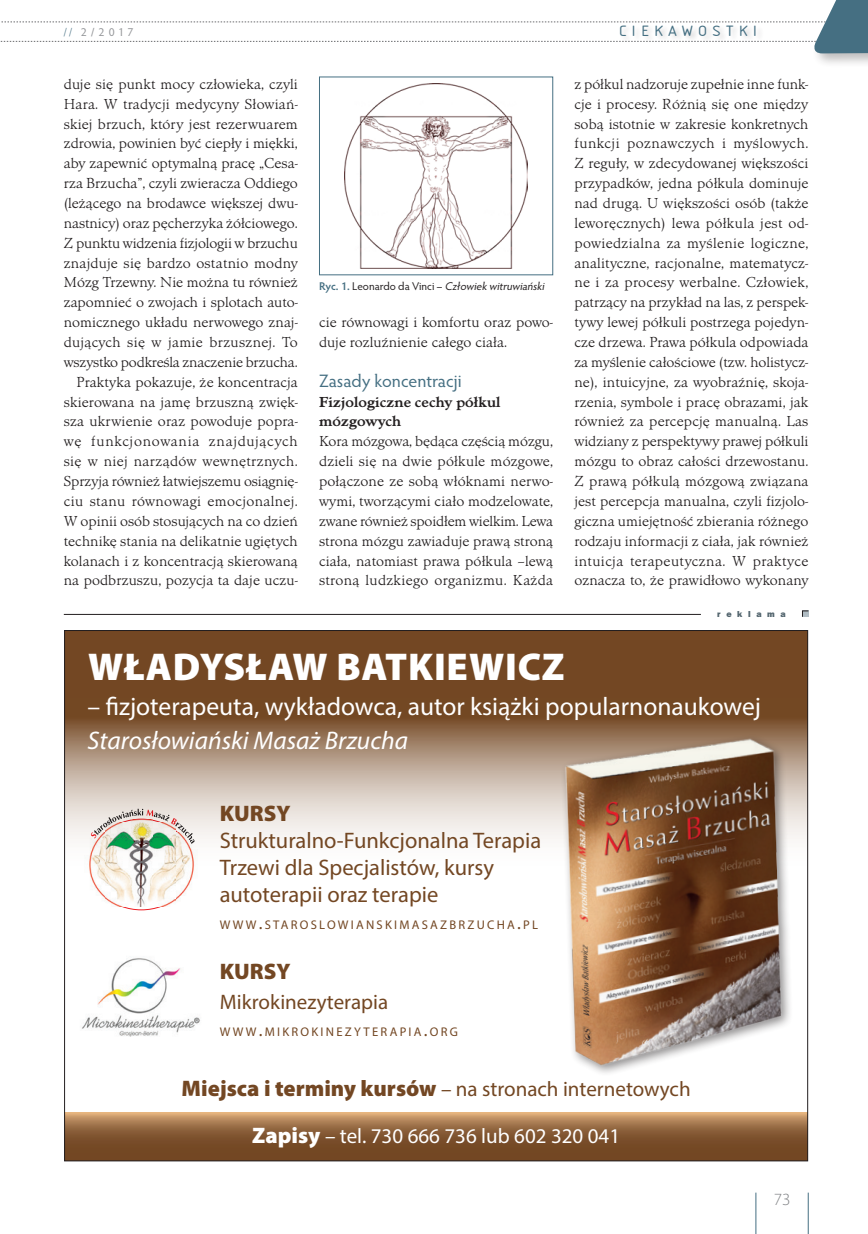
<style>
.page{position:relative;width:868px;height:1234px;background:#fff}
.page>*{position:absolute;margin:0;border:0;box-sizing:border-box;transform-origin:0 0}
.t1{font:900 38.85px "Myriad Pro";letter-spacing:.02em;color:#fff}
.t2{font:25.5px/33.6px "Myriad Pro";color:#fff}
.t3{font:22.5px/27px "Myriad Pro";color:#734723}
.t4{font:900 22.5px "Myriad Pro";color:#734723}
.t5{font:21px "Myriad Pro";color:#734723}
.t6{font:21px "Myriad Pro";color:#fff}
.śródtytuł{font:18px "Hypatia Sans Pro";letter-spacing:.005em;color:#456f82}
.t7{font:300 17.1px "Myriad Pro";color:#808285}
.t8{font:15.6px "Isonorm DCE";letter-spacing:.3em;color:#456f82;scale:1.11 1}
.txt_po_srodtytule{font:300 15px/19.8px "Minister TCE";letter-spacing:.005em;color:#231f20;text-align:justify}
.tekst_art{font:300 15px/19.8px "Minister TCE";letter-spacing:.005em;color:#231f20;text-align:justify}
.txt_po_srodtytule-2{font:700 15px/19.8px "Minister TCE";letter-spacing:.005em;color:#231f20}
.t9{font:12.6px "Myriad Pro";letter-spacing:.18em;color:#734723}
.t10{font:11.55px "Hypatia Sans Pro";color:#939598}
.podpis_fot{font:italic 11.25px "Hypatia Sans Pro";color:#231f20}
.artykuł_promocyjny{font:9px "Franklin Got URWTCE Hea";letter-spacing:.625em;color:#53656e}
.s1{font-weight:300;color:#456f82}
.s2{font-weight:600;font-style:normal;color:#456f82}
.s3{font-style:normal}
.s4{font-style:italic}
.s5{font-weight:900}
.s6{font-size:18px}
.s7{font-weight:900;font-size:22.5px}
</style>
<div class="page">
<hr style="left:755px;top:1192px;width:1px;height:41px;background:#456f82">
<hr style="left:807px;top:1192px;width:1px;height:41px;background:#456f82">
<div style="left:811px;top:0;width:56px;height:69px;background:#231f20;opacity:.3"></div>
<svg style="left:0;top:0;width:867px;height:53px"></svg>
<div style="left:618px;top:24px;width:145px;height:19px;background:#231f20;opacity:.2"></div>
<hr style="left:64px;top:614px;width:636px;height:1px;background:#231f20">
<svg style="left:802px;top:610px;width:6px;height:7px"></svg>
<img style="left:344px;top:84px;width:184px;height:184px">
<div style="left:319px;top:77px;width:234px;height:198px;border:1px solid #456f82"></div>
<svg style="left:66px;top:632px;width:739px;height:207px;background:#957459"></svg>
<svg style="left:66px;top:1112px;width:739px;height:46px;background:#91643d"></svg>
<img style="left:194px;top:832px;width:3px;height:24px">
<img style="left:84px;top:832px;width:7px;height:45px">
<img style="left:91px;top:808px;width:103px;height:103px">
<img style="left:81px;top:958px;width:119px;height:79px">
<img style="left:512px;top:723px;width:293px;height:350px">
<p class="t10" style="left:64px;top:24px;width:71px"><span class="s1">//</span> 2/2017</p>
<p class="txt_po_srodtytule" style="left:64px;top:74px;width:235px">duje się punkt mocy człowieka, czyli Hara. W tradycji medycyny Słowiań&shy;skiej brzuch, który jest rezerwuarem zdrowia, powinien być ciepły i miękki, aby zapewnić optymalną pracę „Cesa&shy;rza Brzucha”, czyli zwieracza Oddiego (leżącego na brodawce większej dwu&shy;nastnicy) oraz pęcherzyka żółciowego.<br>Z punktu widzenia fizjologii w brzuchu znajduje się bardzo ostatnio modny Mózg Trzewny. Nie można tu również zapomnieć o zwojach i splotach auto&shy;nomicznego układu nerwowego znaj&shy;dujących się w jamie brzusznej. To wszystko podkreśla znaczenie brzucha.</p>
<p class="tekst_art" style="left:64px;top:372px;width:235px;text-indent:13px">Praktyka pokazuje, że koncentracja skierowana na jamę brzuszną zwięk&shy;sza ukrwienie oraz powoduje popra&shy;wę funkcjonowania znajdujących się w niej narządów wewnętrznych.<br>Sprzyja również łatwiejszemu osiągnię&shy;ciu stanu równowagi emocjonalnej.<br>W opinii osób stosujących na co dzień technikę stania na delikatnie ugiętych kolanach i z koncentracją skierowaną na podbrzuszu, pozycja ta daje uczu-</p>
<p class="podpis_fot" style="left:319px;top:278px;width:229px"><span class="s2">Ry c . 1 .</span> <span class="s3">L e o n a r d o d a Vi n c i –</span> Człowiek witruwiański</p>
<p class="tekst_art" style="left:319px;top:312px;width:235px">cie równowagi i komfortu oraz powo&shy;duje rozluźnienie całego ciała.</p>
<p class="śródtytuł" style="left:319px;top:368px;width:144px">Zasady koncentracji</p>
<p class="txt_po_srodtytule-2" style="left:319px;top:392px;width:183px">Fizjologiczne cechy półkul mózgowych</p>
<p class="txt_po_srodtytule" style="left:319px;top:431px;width:235px">Kora mózgowa, będąca częścią mózgu, dzieli się na dwie półkule mózgowe, połączone ze sobą włóknami nerwo&shy;wymi, tworzącymi ciało modzelowate, zwane również spoidłem wielkim. Lewa strona mózgu zawiaduje prawą stroną ciała, natomiast prawa półkula –lewą stroną ludzkiego organizmu. Każda</p>
<p class="t8" style="left:619px;top:22px;width:126px">CIEKAWOSTKI</p>
<p class="txt_po_srodtytule" style="left:574px;top:74px;width:235px">z półkul nadzoruje zupełnie inne funk&shy;cje i procesy. Różnią się one między sobą istotnie w zakresie konkretnych funkcji poznawczych i myślowych.<br>Z reguły, w zdecydowanej większości przypadków, jedna półkula dominuje nad drugą. U większości osób (także leworęcznych) lewa półkula jest od&shy;powiedzialna za myślenie logiczne, analityczne, racjonalne, matematycz&shy;ne i za procesy werbalne. Człowiek, patrzący na przykład na las, z perspek&shy;tywy lewej półkuli postrzega pojedyn&shy;cze drzewa. Prawa półkula odpowiada za myślenie całościowe (tzw. holistycz&shy;ne), intuicyjne, za wyobraźnię, skoja&shy;rzenia, symbole i pracę obrazami, jak również za percepcję manualną. Las widziany z perspektywy prawej półkuli mózgu to obraz całości drzewostanu.<br>Z prawą półkulą mózgową związana jest percepcja manualna, czyli fizjolo&shy;giczna umiejętność zbierania różnego rodzaju informacji z ciała, jak również intuicja terapeutyczna. W praktyce oznacza to, że prawidłowo wykonany</p>
<p class="artykuł_promocyjny" style="left:717px;top:608px;width:70px">reklama</p>
<p class="t1" style="left:88px;top:641px;width:478px">WŁADYSŁAW BATKIEWICZ</p>
<p class="t2" style="left:88px;top:689px;width:675px">– fizjoterapeuta, wykładowca, autor książki popularnonaukowej<br><span class="s4">Starosłowiański Masaż Brzucha</span></p>
<p class="t3" style="left:220px;top:799px;width:323px"><span class="s5">KURSY<br></span>Strukturalno-Funkcjonalna Terapia<br>Trzewi dla Specjalistów, kursy autoterapii oraz terapie</p>
<p class="t9" style="left:220px;top:916px;width:320px">WWW<span class="s6">.</span>STAROSLOWIANSKIMASAZBRZUCHA<span class="s6">.</span>PL</p>
<p class="t4" style="left:220px;top:956px;width:72px">KURSY</p>
<p class="t5" style="left:220px;top:988px;width:170px">Mikrokinezyterapia</p>
<p class="t9" style="left:220px;top:1023px;width:240px">WWW<span class="s6">.</span>MIKROKINEZYTERAPIA<span class="s6">.</span>ORG</p>
<p class="t5" style="left:181px;top:1075px;width:510px"><span class="s7">Miejsca i terminy kursów</span> – na stronach internetowych</p>
<p class="t6" style="left:252px;top:1122px;width:369px"><span class="s7">Zapisy</span> – tel. 730 666 736 lub 602 320 041</p>
<p class="t7" style="left:773px;top:1189px;width:18px">73</p>
</div>
